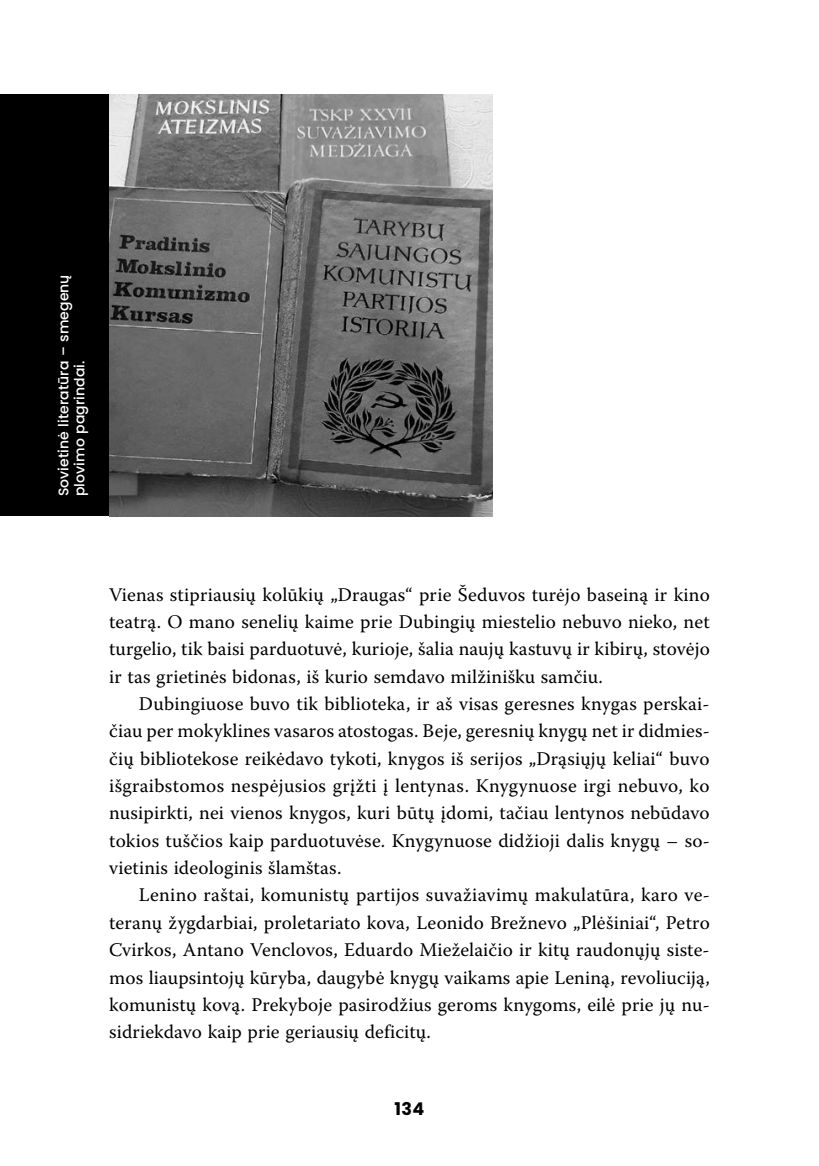
<style>
.page{position:relative;width:819px;height:1166px;background:#fff}
.page>*{position:absolute;margin:0;border:0;box-sizing:border-box;transform-origin:0 0}
.t1{font:19.25px/27.3px "Warnock Pro";letter-spacing:.005em;color:#000;text-align:justify}
.t2{font:700 17.5px "Poppins";color:#000}
.t3{font:500 14px/15.8px "Poppins";letter-spacing:.005em;color:#fff}
</style>
<div class="page">
<div style="left:0;top:94px;width:109px;height:422px;background:#000"></div>
<img style="left:109px;top:94px;width:383px;height:422px">
<p class="t3" style="left:56px;top:496px;width:223px;rotate:-90deg">Sovietinė literatūra – smegenų plovimo pagrindai.</p>
<p class="t1" style="left:109px;top:580px;width:602px">Vienas stipriausių kolūkių „Draugas“ prie Šeduvos turėjo baseiną ir kino teatrą. O mano senelių kaime prie Dubingių miestelio nebuvo nieko, net turgelio, tik baisi parduotuvė, kurioje, šalia naujų kastuvų ir kibirų, stovėjo ir tas grietinės bidonas, iš kurio semdavo milžinišku samčiu.</p>
<p class="t1" style="left:109px;top:690px;width:602px;text-indent:30px">Dubingiuose buvo tik biblioteka, ir aš visas geresnes knygas perskai&shy;čiau per mokyklines vasaros atostogas. Beje, geresnių knygų net ir didmies&shy;čių bibliotekose reikėdavo tykoti, knygos iš serijos „Drąsiųjų keliai“ buvo išgraibstomos nespėjusios grįžti į lentynas. Knygynuose irgi nebuvo, ko nusipirkti, nei vienos knygos, kuri būtų įdomi, tačiau lentynos nebūdavo tokios tuščios kaip parduotuvėse. Knygynuose didžioji dalis knygų – so&shy;vietinis ideologinis šlamštas.</p>
<p class="t1" style="left:109px;top:881px;width:602px;text-indent:30px">Lenino raštai, komunistų partijos suvažiavimų makulatūra, karo ve&shy;teranų žygdarbiai, proletariato kova, Leonido Brežnevo „Plėšiniai“, Petro Cvirkos, Antano Venclovos, Eduardo Mieželaičio ir kitų raudonųjų siste&shy;mos liaupsintojų kūryba, daugybė knygų vaikams apie Leniną, revoliuciją, komunistų kovą. Prekyboje pasirodžius geroms knygoms, eilė prie jų nu&shy;sidriekdavo kaip prie geriausių deficitų.</p>
<p class="t2" style="left:394px;top:1098px;width:31px">134</p>
</div>
